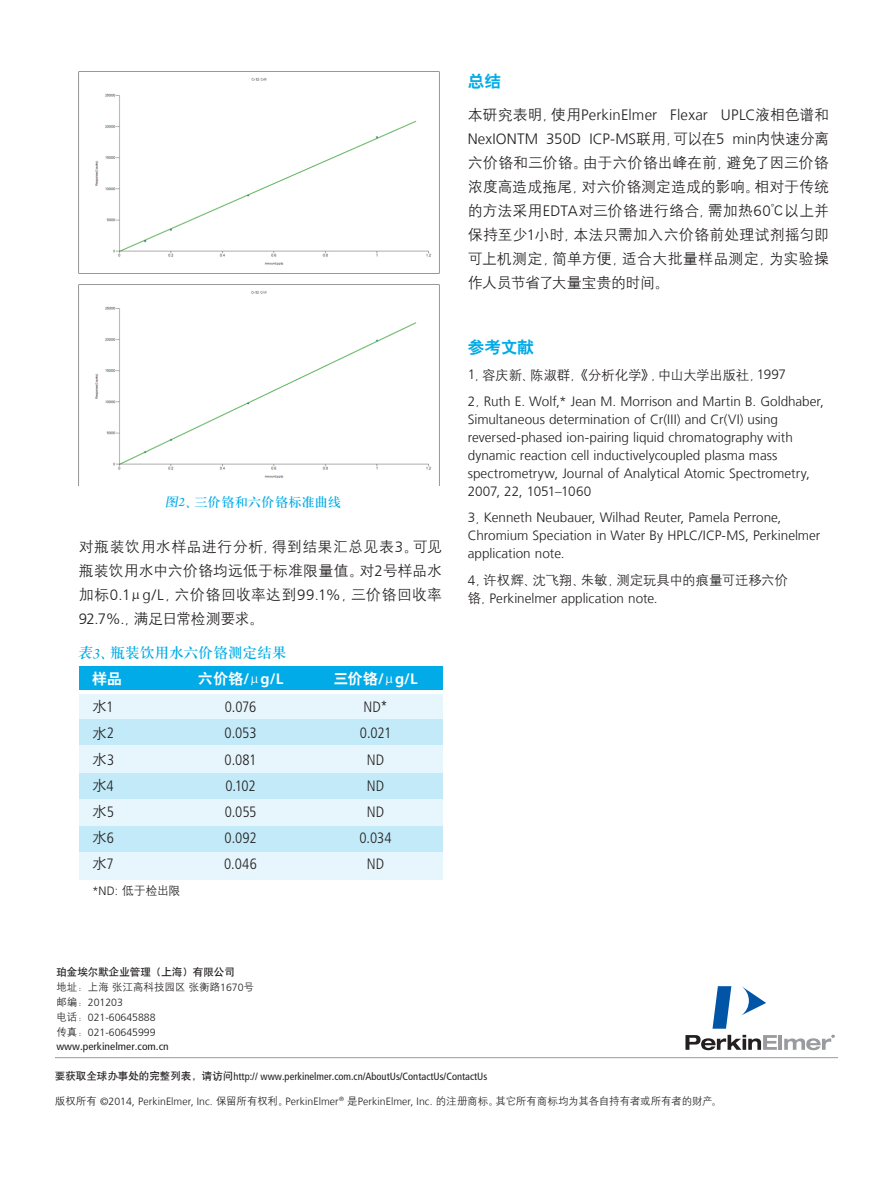
<style>
.page{position:relative;width:893px;height:1191px;background:#fff}
.page>*{position:absolute;margin:0;border:0;box-sizing:border-box;transform-origin:0 0}
.t1{font:16.5px "H Yb 2 gj";letter-spacing:.005em;color:#00abe7}
.t2{font:15px/23.9px "H Yg 2 gj";color:#231f20;text-align:justify}
.t3{font:300 condensed 15px "Frutiger LT Std";letter-spacing:-.01em;color:#231f20}
.t4{font:15px "H Yb 2 gj";letter-spacing:.005em;color:#fff}
.t5{font:15px "H Ya 3 gj";letter-spacing:-.025em;color:#00abe7}
.t6{font:300 13.5px/18px "Frutiger LT Com";color:#231f20}
.t7{font:13.5px "H Yg 2 gj";letter-spacing:-.03em;color:#231f20}
.Body_Copy{font:13.5px "H Ya 3 gj";letter-spacing:-.02em;color:#00abe7}
.t8{font:12px "H Yg 2 gj";letter-spacing:-.03em;color:#231f20}
.Signoff_Address{font:300 10.5px "Frutiger LT Com";color:#231f20}
.Signoff_Address-2{font:condensed 10.5px "Frutiger LT Std";color:#231f20}
.Signoff_Address-3{font:condensed 10.5px "Frutiger LT Std";color:#231f20;scale:1.1 1}
.Signoff_Address-4{font:10.5px "H Yg 2 gj";color:#231f20}
.Signoff_Address-5{font:10.5px "H Yb 1 gj";color:#231f20}
.s1{font-style:italic}
.s2{font-family:"Arno Pro";font-style:italic}
.s3{font-family:"Frutiger LT Com";font-weight:300}
.s4{font-family:"Frutiger LT Com";font-weight:700}
.s5{font-family:"Frutiger LT Std";font-weight:300;font-stretch:condensed}
.s6{font-family:"H Yg 2 gj";font-weight:400}
.s7{font-family:"H Yb 1 gj";font-stretch:normal}
</style>
<div class="page">
<img style="left:95px;top:78px;width:337px;height:187px">
<img style="left:79px;top:284px;width:360px;height:194px">
<div style="left:79px;top:666px;width:363px;height:24px;background:#00abe7"></div>
<div style="left:79px;top:693px;width:363px;height:186px;background:#e6f6fc"></div>
<svg style="left:685px;top:1034px;width:92px;height:16px"></svg>
<hr style="left:778px;top:1034px;width:4px;height:15px;background:#999b9e">
<svg style="left:741px;top:986px;width:25px;height:29px"></svg>
<svg style="left:712px;top:986px;width:19px;height:42px"></svg>
<svg style="left:784px;top:1034px;width:51px;height:16px"></svg>
<hr style="left:55px;top:1057px;width:783px;height:1px;background:#999b9e">
<div style="left:79px;top:720px;width:363px;height:25px;background:#c3eaf8"></div>
<div style="left:79px;top:773px;width:363px;height:25px;background:#c3eaf8"></div>
<div style="left:79px;top:826px;width:363px;height:25px;background:#c3eaf8"></div>
<p class="Body_Copy" style="left:165px;top:495px;width:178px"><span class="s1">图</span><span class="s2">2</span><span class="s1">、</span>三价铬和六价铬标准曲线</p>
<p class="t2" style="left:79px;top:534px;width:365px">对瓶装饮用水样品进行分析，得到结果汇总见表<span class="s3">3</span>。可见瓶装饮用水中六价铬均远低于标准限量值。对<span class="s3">2</span>号样品水加标<span class="s3">0.1</span>μ<span class="s3">g/L</span>，六价铬回收率达到<span class="s3">99.1%</span>，三价铬回收率<span class="s3">92.7%.</span>，满足日常检测要求。</p>
<p class="t5" style="left:78px;top:645px;width:211px"><span class="s1">表</span><span class="s2">3</span><span class="s1">、</span>瓶装饮用水六价铬测定结果</p>
<p class="t4" style="left:92px;top:671px;width:31px">样品</p>
<p class="t4" style="left:198px;top:671px;width:87px">六价铬<span class="s4">/</span>μ<span class="s4">g/L</span></p>
<p class="t4" style="left:333px;top:671px;width:86px">三价铬<span class="s4">/</span>μ<span class="s4">g/L</span></p>
<p class="t2" style="left:92px;top:695px;width:23px">水<span class="s5">1</span></p>
<p class="t3" style="left:225px;top:698px;width:33px">0.076</p>
<p class="t3" style="left:364px;top:698px;width:26px">ND*</p>
<p class="t2" style="left:92px;top:721px;width:24px">水<span class="s5">2</span></p>
<p class="t3" style="left:225px;top:725px;width:33px">0.053</p>
<p class="t3" style="left:360px;top:725px;width:33px">0.021</p>
<p class="t2" style="left:92px;top:747px;width:24px">水<span class="s5">3</span></p>
<p class="t3" style="left:225px;top:751px;width:33px">0.081</p>
<p class="t3" style="left:367px;top:751px;width:19px">ND</p>
<p class="t2" style="left:92px;top:773px;width:23px">水<span class="s5">4</span></p>
<p class="t3" style="left:225px;top:777px;width:32px">0.102</p>
<p class="t3" style="left:367px;top:777px;width:19px">ND</p>
<p class="t2" style="left:92px;top:799px;width:23px">水<span class="s5">5</span></p>
<p class="t3" style="left:225px;top:803px;width:33px">0.055</p>
<p class="t3" style="left:367px;top:803px;width:19px">ND</p>
<p class="t2" style="left:92px;top:825px;width:23px">水<span class="s5">6</span></p>
<p class="t3" style="left:225px;top:829px;width:33px">0.092</p>
<p class="t3" style="left:360px;top:829px;width:34px">0.034</p>
<p class="t2" style="left:92px;top:852px;width:23px">水<span class="s5">7</span></p>
<p class="t3" style="left:224px;top:855px;width:34px">0.046</p>
<p class="t3" style="left:367px;top:855px;width:19px">ND</p>
<p class="t8" style="left:92px;top:884px;width:90px"><span class="s3">*ND:</span> 低于检出限</p>
<p class="t1" style="left:468px;top:73px;width:35px">总结</p>
<p class="t2" style="left:468px;top:103px;width:363px">本研究表明，使用<span class="s3">PerkinElmer Flexar UPLC</span>液相色谱和<span class="s3">NexIONTM 350D ICP-MS</span>联用，可以在<span class="s3">5 min</span>内快速分离六价铬和三价铬。由于六价铬出峰在前，避免了因三价铬浓度高造成拖尾，对六价铬测定造成的影响。相对于传统的方法采用<span class="s3">EDTA</span>对三价铬进行络合，需加热<span class="s3">60</span>℃以上并保持至少<span class="s3">1</span>小时，本法只需加入六价铬前处理试剂摇匀即可上机测定，简单方便，适合大批量样品测定，为实验操作人员节省了大量宝贵的时间。</p>
<p class="t1" style="left:468px;top:339px;width:68px">参考文献</p>
<p class="t7" style="left:468px;top:368px;width:320px"><span class="s3">1</span>，容庆新、陈淑群，《分析化学》，中山大学出版社，<span class="s3">1997</span></p>
<p class="t6" style="left:468px;top:392px;width:358px">2<span class="s6">，</span>Ruth E. Wolf,* Jean M. Morrison and Martin B. Goldhaber, Simultaneous determination of Cr(III) and Cr(VI) using reversed-phased ion-pairing liquid chromatography with dynamic reaction cell inductivelycoupled plasma mass spectrometryw, Journal of Analytical Atomic Spectrometry, 2007, 22, 1051–1060</p>
<p class="t6" style="left:468px;top:509px;width:354px">3<span class="s6">，</span>Kenneth Neubauer, Wilhad Reuter, Pamela Perrone,<br>Chromium Speciation in Water By HPLC/ICP-MS, Perkinelmer application note.</p>
<p class="t6" style="left:468px;top:570px;width:322px;line-height:18.8px">4<span class="s6">，许权辉、沈飞翔、朱敏，测定玩具中的痕量可迁移六价铬，</span>Perkinelmer application note.</p>
<p class="Signoff_Address-5" style="left:56px;top:966px;width:180px">珀金埃尔默企业管理（上海）有限公司</p>
<p class="Signoff_Address-4" style="left:56px;top:981px;width:199px">地址：上海张江高科技园区张衡路<span class="s3">1670</span>号</p>
<p class="Signoff_Address" style="left:56px;top:996px;width:68px"><span class="s6">邮编：</span>201203</p>
<p class="Signoff_Address" style="left:56px;top:1011px;width:101px"><span class="s6">电话：</span>021-60645888</p>
<p class="Signoff_Address" style="left:56px;top:1026px;width:101px"><span class="s6">传真：</span>021-60645999</p>
<p class="Signoff_Address-3" style="left:56px;top:1040px;width:104px">www.perkinelmer.com.cn</p>
<p class="Signoff_Address-2" style="left:55px;top:1069px;width:434px"><span class="s7">要获取全球办事处的完整列表，请访问</span>http:// www.perkinelmer.com.cn/AboutUs/ContactUs/ContactUs</p>
<p class="Signoff_Address" style="left:55px;top:1095px;width:668px"><span class="s6">版权所有</span> ©2014, PerkinElmer, Inc. <span class="s6">保留所有权利。</span>PerkinElmer<sup>®</sup> <span class="s6">是</span>PerkinElmer, Inc. <span class="s6">的注册商标。其它所有商标均为其各自持有者或所有者的财产。</span></p>
</div>
